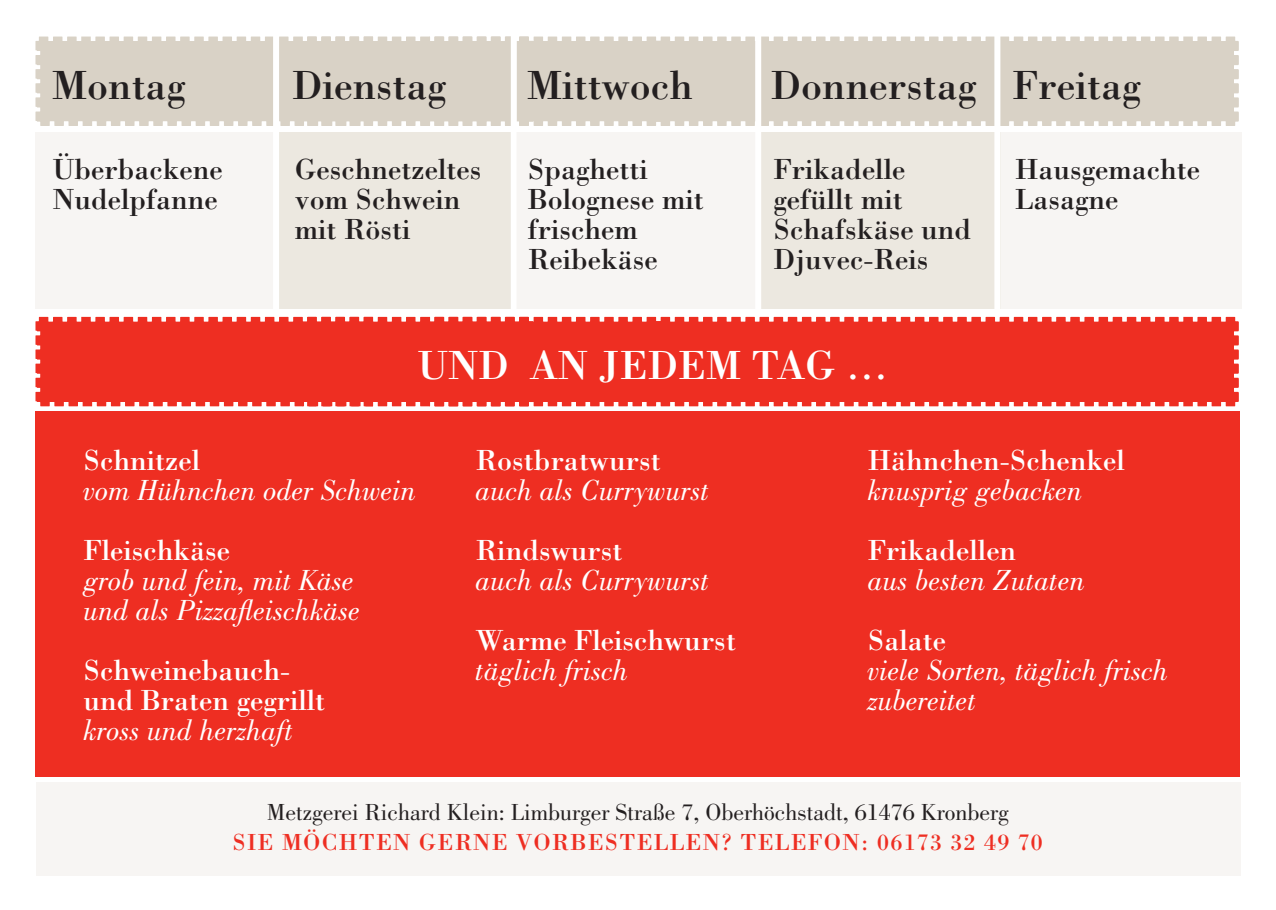
<style>
.page{position:relative;width:1276px;height:910px;background:#fff}
.page>*{position:absolute;margin:0;border:0;box-sizing:border-box;transform-origin:0 0}
.t1{font:42px "Bodoni LT";color:#231f20}
.t2{font:42px "Bodoni LT";color:#fff}
.t3{font:italic 30px/30px "Bodoni LT";color:#fff}
.t4{font:30px/30px "Bodoni LT";color:#231f20}
.t5{font:30px/30px "Bodoni LT";color:#fff}
.t6{font:24px "Bodoni LT";color:#231f20}
.t7{font:24px "Bodoni LT";letter-spacing:.05em;color:#ee2e22}
</style>
<div class="page">
<div style="left:1001px;top:132px;width:241px;height:177px;background:#f7f5f3"></div>
<div style="left:276px;top:132px;width:241px;height:177px;background:#ece8e0"></div>
<div style="left:517px;top:132px;width:241px;height:177px;background:#f7f5f3"></div>
<div style="left:759px;top:132px;width:241px;height:177px;background:#ece8e0"></div>
<div style="left:35px;top:132px;width:241px;height:177px;background:#f7f5f3"></div>
<svg style="left:660px;top:317px;width:579px;height:5px;fill:#ee2e22"></svg>
<div style="left:660px;top:322px;width:579px;height:84px;background:#ee2e22"></div>
<div style="left:35px;top:317px;width:625px;height:89px;background:#ee2e22"></div>
<svg style="left:660px;top:37px;width:579px;height:5px;fill:#d9d2c6"></svg>
<div style="left:660px;top:42px;width:579px;height:84px;background:#d9d2c6"></div>
<div style="left:35px;top:37px;width:625px;height:89px;background:#d9d2c6"></div>
<div style="left:273px;top:0;width:6px;height:316px;background:#fff"></div>
<div style="left:511px;top:0;width:6px;height:316px;background:#fff"></div>
<div style="left:755px;top:0;width:6px;height:316px;background:#fff"></div>
<div style="left:994px;top:0;width:6px;height:316px;background:#fff"></div>
<div style="left:36px;top:782px;width:1204px;height:94px;background:#f7f5f3"></div>
<div style="left:35px;top:412px;width:1205px;height:365px;background:#ee2e22"></div>
<h1 class="t1" style="left:52px;top:60px;width:134px">Montag</h1>
<h1 class="t1" style="left:292px;top:60px;width:155px">Dienstag</h1>
<h1 class="t1" style="left:527px;top:60px;width:167px">Mittwoch</h1>
<h1 class="t1" style="left:771px;top:60px;width:371px">Donnerstag Freitag</h1>
<p class="t4" style="left:53px;top:153px;width:171px">Überbackene<br>Nudelpfanne</p>
<p class="t4" style="left:295px;top:153px;width:188px">Geschnetzeltes vom Schwein mit Rösti</p>
<p class="t4" style="left:528px;top:153px;width:177px">Spaghetti<br>Bolognese mit frischem<br>Reibekäse</p>
<p class="t4" style="left:773px;top:153px;width:199px">Frikadelle gefüllt mit<br>Schafskäse und<br>Djuvec-Reis</p>
<p class="t4" style="left:1015px;top:153px;width:186px">Hausgemachte<br>Lasagne</p>
<h1 class="t2" style="left:418px;top:339px;width:472px">UND AN JEDEM TAG ...</h1>
<p class="t5" style="left:83px;top:444px;width:118px">Schnitzel</p>
<p class="t3" style="left:83px;top:475px;width:334px">vom Hühnchen oder Schwein</p>
<p class="t5" style="left:83px;top:534px;width:148px">Fleischkäse</p>
<p class="t3" style="left:83px;top:565px;width:278px">grob und fein, mit Käse und als Pizzafleischkäse</p>
<p class="t5" style="left:83px;top:654px;width:243px">Schweinebauch&shy;und Braten gegrillt</p>
<p class="t3" style="left:83px;top:715px;width:211px">kross und herzhaft</p>
<p class="t5" style="left:475px;top:444px;width:186px">Rostbratwurst</p>
<p class="t3" style="left:476px;top:475px;width:235px">auch als Currywurst</p>
<p class="t5" style="left:476px;top:534px;width:148px">Rindswurst</p>
<p class="t3" style="left:476px;top:565px;width:235px">auch als Currywurst</p>
<p class="t5" style="left:476px;top:624px;width:262px">Warme Fleischwurst</p>
<p class="t3" style="left:476px;top:655px;width:154px">täglich frisch</p>
<p class="t5" style="left:868px;top:444px;width:258px">Hähnchen-Schenkel</p>
<p class="t3" style="left:868px;top:475px;width:216px">knusprig gebacken</p>
<p class="t5" style="left:868px;top:534px;width:150px">Frikadellen</p>
<p class="t3" style="left:868px;top:565px;width:218px">aus besten Zutaten</p>
<p class="t5" style="left:868px;top:624px;width:80px">Salate</p>
<p class="t3" style="left:868px;top:655px;width:302px">viele Sorten, täglich frisch zubereitet</p>
<p class="t6" style="left:267px;top:798px;width:743px">Metzgerei Richard Klein: Limburger Straße 7, Oberhöchstadt, 61476 Kronberg</p>
<p class="t7" style="left:232px;top:827px;width:812px">SIE MÖCHTEN GERNE VORBESTELLEN? TELEFON: 06173 32 49 70</p>
</div>
